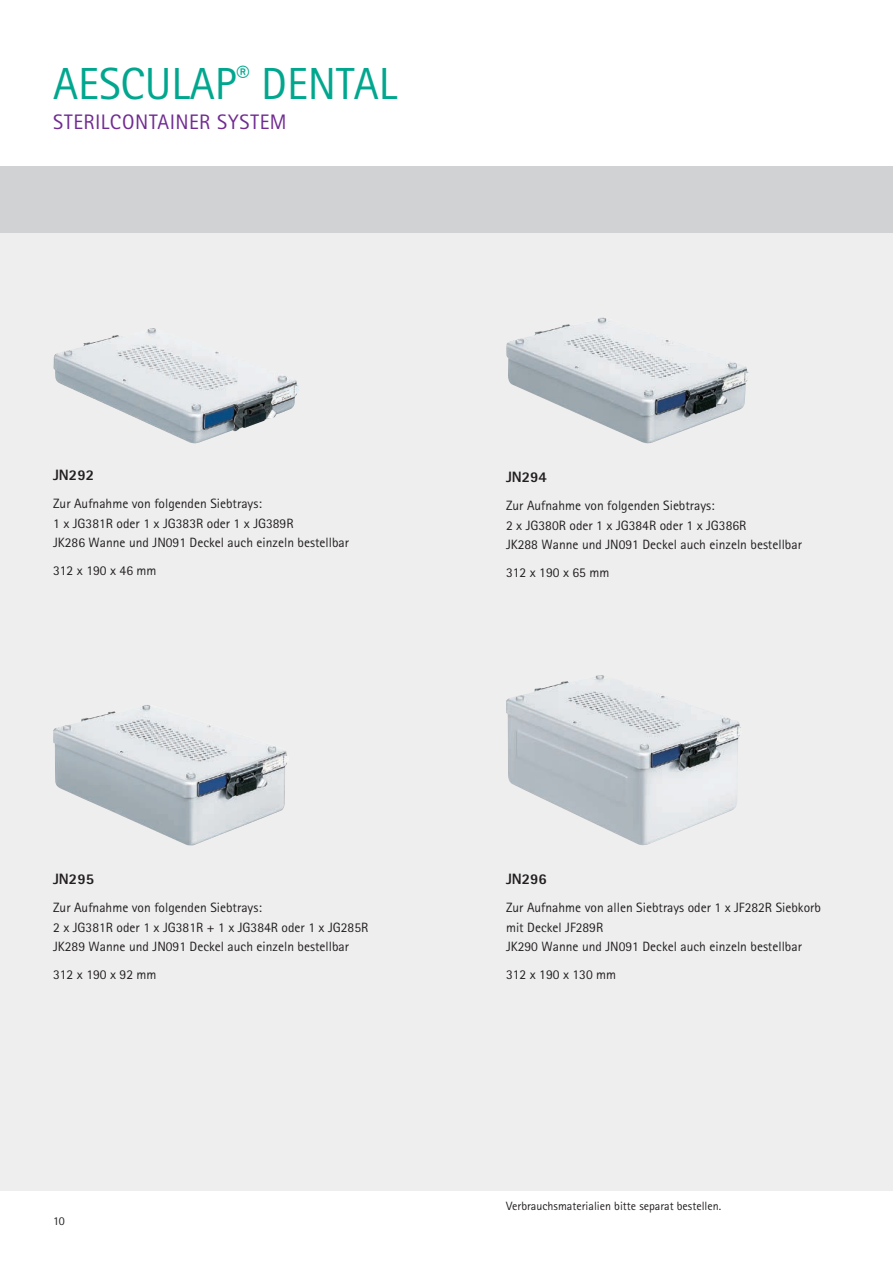
<style>
.page{position:relative;width:893px;height:1263px;background:#fff}
.page>*{position:absolute;margin:0;border:0;box-sizing:border-box;transform-origin:0 0}
.t1{font:45px "Rotis Sans Serif Pro";color:#00a78e}
.t2{font:21px "Rotis Sans Serif Pro";letter-spacing:.025em;color:#702b91}
.t3{font:800 15px "Rotis Sans Serif Pro";color:#231f20}
.t4{font:13.5px/19.5px "Rotis Sans Serif Pro";color:#231f20}
.t5{font:12px "Rotis Sans Serif Pro";color:#231f20}
</style>
<div class="page">
<div style="left:0;top:233px;width:893px;height:958px;background:#eeeeef"></div>
<div style="left:0;top:166px;width:893px;height:67px;background:#d1d2d4"></div>
<img style="left:53px;top:328px;width:246px;height:116px">
<img style="left:506px;top:318px;width:243px;height:125px">
<img style="left:53px;top:705px;width:234px;height:140px">
<img style="left:506px;top:675px;width:235px;height:170px">
<h1 class="t1" style="left:53px;top:57px;width:345px">AESCULAP<sup>®</sup> DENTAL</h1>
<h2 class="t2" style="left:53px;top:110px;width:235px">STERILCONTAINER SYSTEM</h2>
<p class="t3" style="left:53px;top:466px;width:42px">JN292</p>
<p class="t4" style="left:53px;top:494px;width:297px">Zur Aufnahme von folgenden Siebtrays:<br>1 x JG381R oder 1 x JG383R oder 1 x JG389R<br>JK286 Wanne und JN091 Deckel auch einzeln bestellbar</p>
<p class="t4" style="left:53px;top:561px;width:105px">312 x 190 x 46 mm</p>
<p class="t3" style="left:53px;top:869px;width:42px">JN295</p>
<p class="t4" style="left:53px;top:898px;width:317px">Zur Aufnahme von folgenden Siebtrays:<br>2 x JG381R oder 1 x JG381R + 1 x JG384R oder 1 x JG285R<br>JK289 Wanne und JN091 Deckel auch einzeln bestellbar</p>
<p class="t4" style="left:53px;top:965px;width:105px">312 x 190 x 92 mm</p>
<p class="t5" style="left:53px;top:1213px;width:13px">10</p>
<p class="t3" style="left:506px;top:468px;width:42px">JN294</p>
<p class="t4" style="left:506px;top:496px;width:297px">Zur Aufnahme von folgenden Siebtrays:<br>2 x JG380R oder 1 x JG384R oder 1 x JG386R<br>JK288 Wanne und JN091 Deckel auch einzeln bestellbar</p>
<p class="t4" style="left:506px;top:563px;width:105px">312 x 190 x 65 mm</p>
<p class="t3" style="left:506px;top:869px;width:42px">JN296</p>
<p class="t4" style="left:506px;top:898px;width:316px">Zur Aufnahme von allen Siebtrays oder 1 x JF282R Siebkorb mit Deckel JF289R<br>JK290 Wanne und JN091 Deckel auch einzeln bestellbar</p>
<p class="t4" style="left:506px;top:965px;width:112px">312 x 190 x 130 mm</p>
<p class="t5" style="left:506px;top:1198px;width:217px">Verbrauchsmaterialien bitte separat bestellen.</p>
</div>
